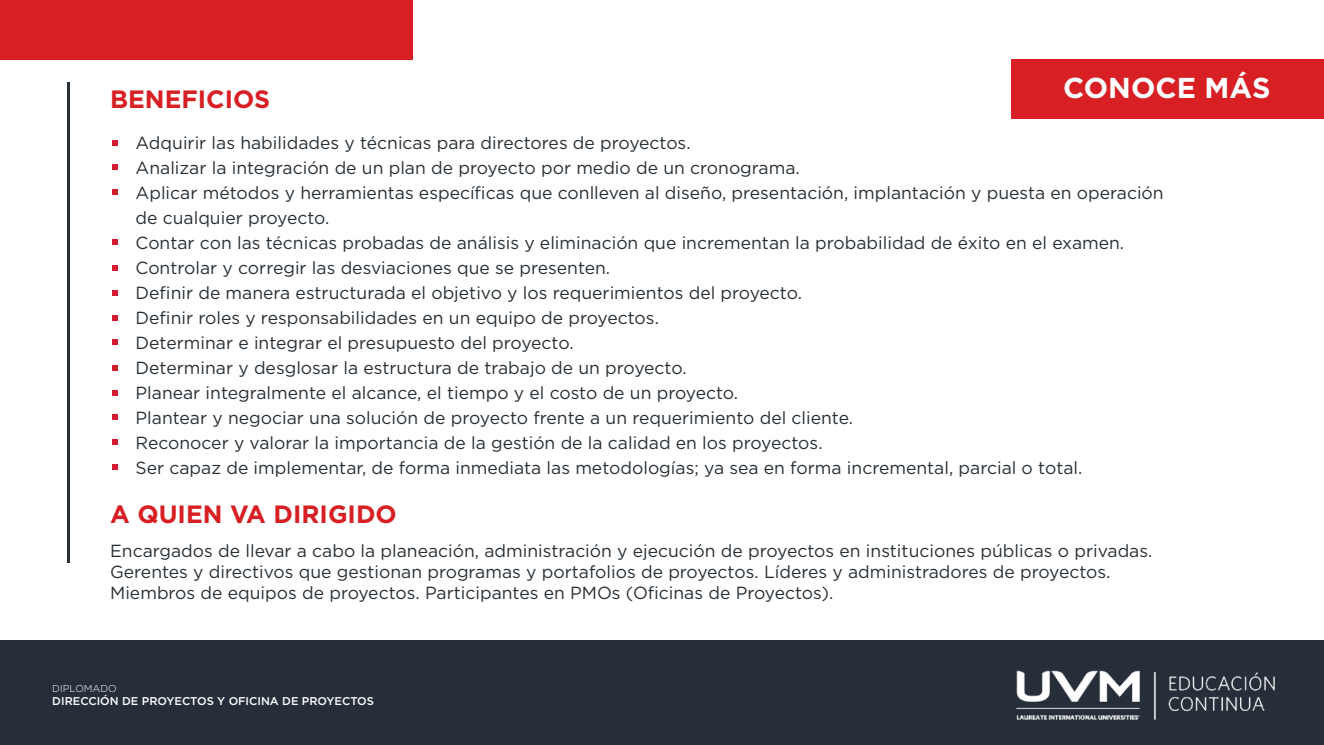
<style>
.page{position:relative;width:1324px;height:745px;background:#fff}
.page>*{position:absolute;margin:0;border:0;box-sizing:border-box;transform-origin:0 0}
.t1{font:700 28.75px "Gotham";color:#fff}
.t2{font:700 25px "Gotham";color:#d71f24}
.t3{font:17.5px/25px "Gotham";color:#283036}
.t4{font:500 11.25px "Gotham";color:#fff}
.t5{font:300 10px "Gotham";color:#fff}
</style>
<div class="page">
<div style="left:0;top:639px;width:1323px;height:105px;background:#262f39"></div>
<hr style="left:68px;top:82px;width:2px;height:480px;background:#283036">
<div style="left:0;top:0;width:412px;height:59px;background:#d71f24"></div>
<div style="left:1011px;top:60px;width:312px;height:59px;background:#d71f24"></div>
<svg style="left:113px;top:140px;width:5px;height:5px"></svg>
<svg style="left:113px;top:164px;width:5px;height:6px"></svg>
<svg style="left:113px;top:189px;width:5px;height:6px"></svg>
<svg style="left:113px;top:239px;width:5px;height:6px"></svg>
<svg style="left:113px;top:265px;width:5px;height:6px"></svg>
<svg style="left:113px;top:290px;width:5px;height:5px"></svg>
<svg style="left:113px;top:315px;width:5px;height:5px"></svg>
<svg style="left:113px;top:339px;width:5px;height:6px"></svg>
<svg style="left:113px;top:365px;width:5px;height:5px"></svg>
<svg style="left:113px;top:390px;width:5px;height:5px"></svg>
<svg style="left:113px;top:414px;width:5px;height:6px"></svg>
<svg style="left:113px;top:439px;width:5px;height:5px"></svg>
<svg style="left:113px;top:464px;width:5px;height:5px"></svg>
<img style="left:984px;top:639px;width:338px;height:81px">
<h2 class="t2" style="left:110px;top:83px;width:162px">BENEFICIOS</h2>
<h1 class="t1" style="left:1063px;top:69px;width:209px">CONOCE MÁS</h1>
<p class="t3" style="left:136px;top:129px;width:1029px">Adquirir las habilidades y técnicas para directores de proyectos.<br>Analizar la integración de un plan de proyecto por medio de un cronograma.<br>Aplicar métodos y herramientas específicas que conlleven al diseño, presentación, implantación y puesta en operación de cualquier proyecto.<br>Contar con las técnicas probadas de análisis y eliminación que incrementan la probabilidad de éxito en el examen.<br>Controlar y corregir las desviaciones que se presenten.<br>Definir de manera estructurada el objetivo y los requerimientos del proyecto.<br>Definir roles y responsabilidades en un equipo de proyectos.<br>Determinar e integrar el presupuesto del proyecto.<br>Determinar y desglosar la estructura de trabajo de un proyecto.<br>Planear integralmente el alcance, el tiempo y el costo de un proyecto.<br>Plantear y negociar una solución de proyecto frente a un requerimiento del cliente.<br>Reconocer y valorar la importancia de la gestión de la calidad en los proyectos.<br>Ser capaz de implementar, de forma inmediata las metodologías; ya sea en forma incremental, parcial o total.</p>
<h2 class="t2" style="left:110px;top:497px;width:288px">A QUIEN VA DIRIGIDO</h2>
<p class="t3" style="left:110px;top:539px;width:1043px;line-height:21px">Encargados de llevar a cabo la planeación, administración y ejecución de proyectos en instituciones públicas o privadas.<br>Gerentes y directivos que gestionan programas y portafolios de proyectos. Líderes y administradores de proyectos.<br>Miembros de equipos de proyectos. Participantes en PMOs (Oficinas de Proyectos).</p>
<p class="t5" style="left:52px;top:681px;width:66px">DIPLOMADO</p>
<p class="t4" style="left:52px;top:693px;width:323px">DIRECCIÓN DE PROYECTOS Y OFICINA DE PROYECTOS</p>
</div>
